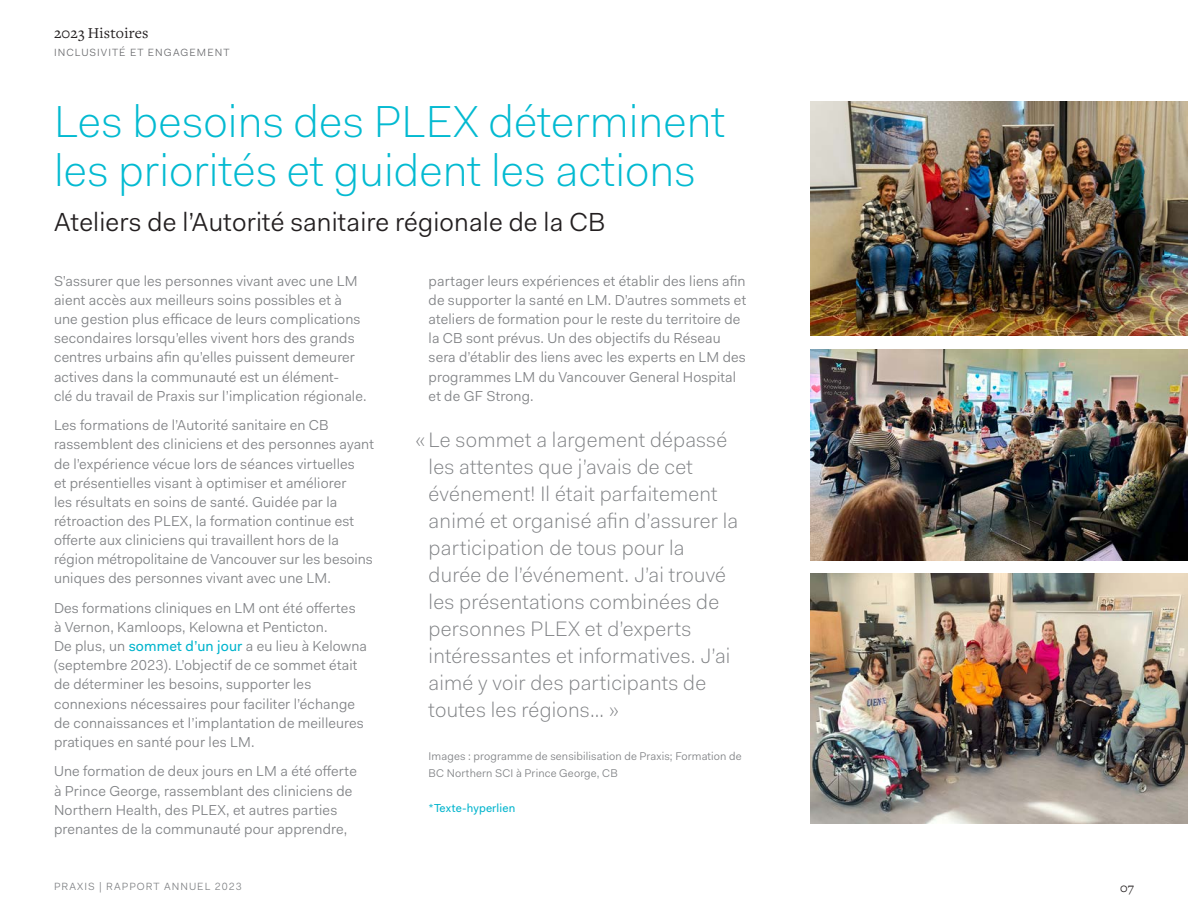
<style>
.page{position:relative;width:1188px;height:918px;background:#fff}
.page>*{position:absolute;margin:0;border:0;box-sizing:border-box;transform-origin:0 0}
.Fakt_Text_L_No_Para_B{font:300 45px/49.5px "Fakt Pro";color:#03bad1}
.Fakt_Text_M_Half_Para_B{font:26.25px "Fakt Pro Blond";letter-spacing:.005em;color:#231f20}
.Fakt_Text_Half_Para{font:300 21px/27px "Fakt Pro";letter-spacing:.01em;color:#808285}
.Freight_Body_Half_Para_B{font:15.75px "Freight Text";letter-spacing:.015em;color:#231f20}
.Fakt_Body_Half_Para{font:14.4px/19.2px "Fakt Pro Blond";letter-spacing:.01em;color:#808285}
.Freight_Page_Number_No_Para{font:13.5px "Freight Text";color:#231f20}
.Fakt_Body_S_Half_Para{font:11.7px "Fakt Pro";letter-spacing:.01em;color:#00b4cd}
.Fakt_Body_S_Half_Para-2{font:11.25px/16.5px "Fakt Pro Blond";letter-spacing:.01em;color:#808285}
.Fakt_Running_Head_UC_No_Para{font:10.5px "Fakt Pro Blond";letter-spacing:.1em;color:#808285}
.Fakt_Running_Head_UC_No_Para-2{font:10.5px "Fakt Pro Blond";letter-spacing:.1em;color:#6c6d70}
.s1{font-family:"Fakt Pro";color:#00b4cd}
</style>
<div class="page">
<img style="left:810px;top:101px;width:378px;height:235px">
<img style="left:810px;top:574px;width:378px;height:249px">
<img style="left:810px;top:349px;width:378px;height:211px">
<p class="Freight_Body_Half_Para_B" style="left:54px;top:24px;width:96px">2023 Histoires</p>
<p class="Fakt_Running_Head_UC_No_Para-2" style="left:54px;top:45px;width:177px">INCLUSIVITÉ ET ENGAGEMENT</p>
<p class="Fakt_Text_L_No_Para_B" style="left:54px;top:96px;width:673px">Les besoins des PLEX déterminent les priorités et guident les actions</p>
<p class="Fakt_Text_M_Half_Para_B" style="left:54px;top:205px;width:553px">Ateliers de l’Autorité sanitaire régionale de la CB</p>
<p class="Fakt_Body_Half_Para" style="left:54px;top:271px;width:314px">S’assurer que les personnes vivant avec une LM aient accès aux meilleurs soins possibles et à une gestion plus efficace de leurs complications secondaires lorsqu’elles vivent hors des grands centres urbains afin qu’elles puissent demeurer actives dans la communauté est un élément-<br>clé du travail de Praxis sur l’implication régionale.</p>
<p class="Fakt_Body_Half_Para" style="left:54px;top:416px;width:321px">Les formations de l’Autorité sanitaire en CB rassemblent des cliniciens et des personnes ayant de l’expérience vécue lors de séances virtuelles<br>et présentielles visant à optimiser et améliorer<br>les résultats en soins de santé. Guidée par la rétroaction des PLEX, la formation continue est offerte aux cliniciens qui travaillent hors de la région métropolitaine de Vancouver sur les besoins uniques des personnes vivant avec une LM.</p>
<p class="Fakt_Body_Half_Para" style="left:54px;top:598px;width:315px">Des formations cliniques en LM ont été offertes<br>à Vernon, Kamloops, Kelowna et Penticton.<br>De plus, un <span class="s1">sommet d’un jour</span> a eu lieu à Kelowna (septembre 2023). L’objectif de ce sommet était de déterminer les besoins, supporter les connexions nécessaires pour faciliter l’échange de connaissances et l’implantation de meilleures pratiques en santé pour les LM.</p>
<p class="Fakt_Body_Half_Para" style="left:54px;top:762px;width:304px">Une formation de deux jours en LM a été offerte à Prince George, rassemblant des cliniciens de Northern Health, des PLEX, et autres parties prenantes de la communauté pour apprendre,</p>
<p class="Fakt_Body_Half_Para" style="left:429px;top:271px;width:319px">partager leurs expériences et établir des liens afin de supporter la santé en LM. D’autres sommets et ateliers de formation pour le reste du territoire de la CB sont prévus. Un des objectifs du Réseau sera d’établir des liens avec les experts en LM des programmes LM du Vancouver General Hospital et de GF Strong.</p>
<p class="Fakt_Text_Half_Para" style="left:429px;top:426px;width:311px;text-indent:-14px">«Le sommet a largement dépassé les attentes que j’avais de cet événement! Il était parfaitement animé et organisé afin d’assurer la participation de tous pour la durée de l’événement. J’ai trouvé les présentations combinées de personnes PLEX et d’experts intéressantes et informatives. J’ai aimé y voir des participants de toutes les régions… »</p>
<p class="Fakt_Body_S_Half_Para-2" style="left:429px;top:748px;width:315px">Images : programme de sensibilisation de Praxis; Formation de<br>BC Northern SCI à Prince George, CB</p>
<p class="Fakt_Body_S_Half_Para" style="left:429px;top:801px;width:88px">*Texte-hyperlien</p>
<p class="Fakt_Running_Head_UC_No_Para" style="left:54px;top:880px;width:189px">PRAXIS | RAPPORT ANNUEL 2023</p>
<p class="Freight_Page_Number_No_Para" style="left:1120px;top:880px;width:15px">07</p>
</div>
